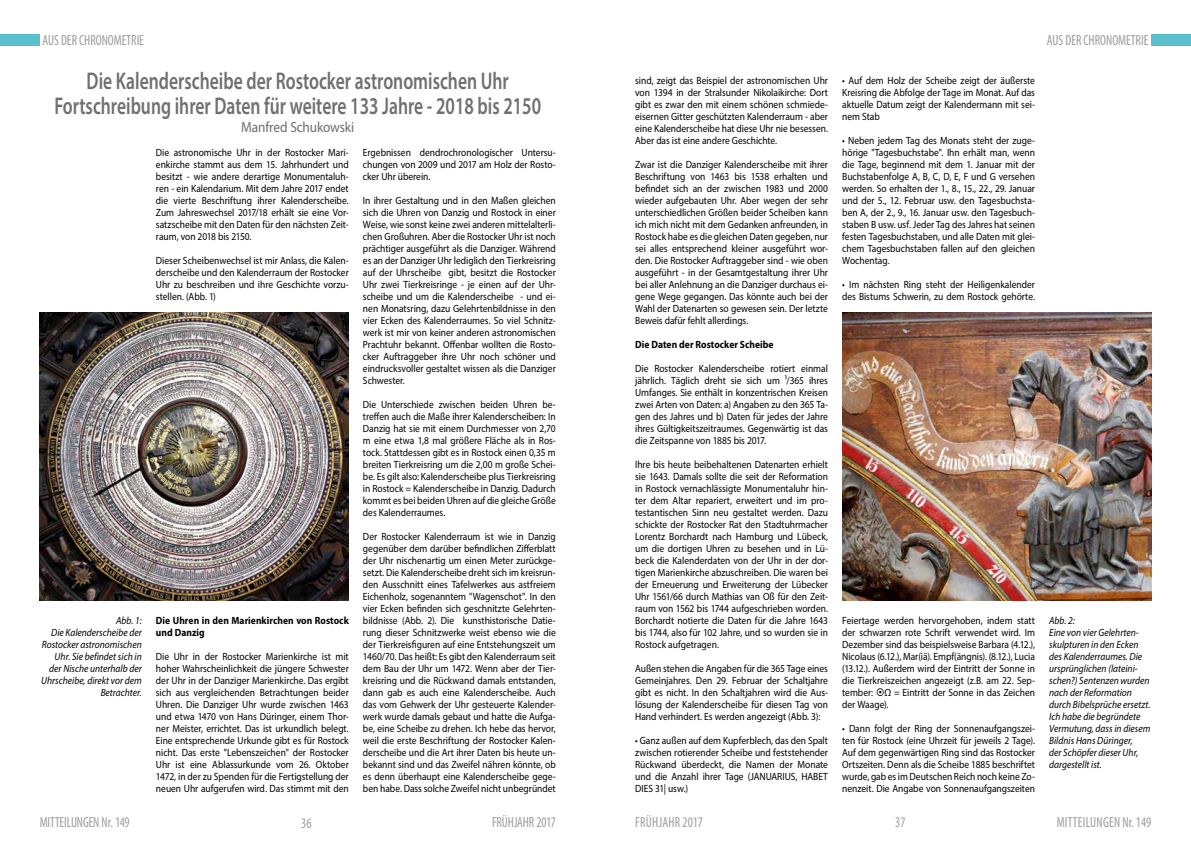
<style>
.page{position:relative;width:1191px;height:842px;background:#fff}
.page>*{position:absolute;margin:0;border:0;box-sizing:border-box;transform-origin:0 0}
.t1{font:600 24.2px/25.8px "Myriad Pro";color:#706f6f;text-align:center;scale:.73 1}
.t2{font:condensed 14.7px "Myriad Pro";color:#9d9d9c;scale:.9 1}
.t3{font:condensed 14.7px "Myriad Pro";letter-spacing:.02em;color:#9d9d9c;scale:.9 1}
.t4{font:14.7px "Myriad Pro";letter-spacing:-.01em;color:#6d6d6c;scale:.9 1}
.t5{font:10.5px/12px "Myriad Pro";color:#000;text-align:justify;scale:.9 1}
.t6{font:italic 10.5px/12px "Myriad Pro";color:#000;text-align:right;scale:.9 1}
.t7{font:700 10.5px/12px "Myriad Pro";letter-spacing:.005em;color:#000;scale:.9 1}
.s1{color:#9f9f9f}
</style>
<div class="page">
<div style="left:0;top:34px;width:40px;height:11px;background:#5bc0cd"></div>
<div style="left:1151px;top:34px;width:40px;height:11px;background:#5bc0cd"></div>
<img style="left:40px;top:312px;width:309px;height:288px">
<img style="left:842px;top:312px;width:309px;height:288px">
<h2 class="t2" style="left:43px;top:31px;width:114px">AUS DER CHRONOMETRIE</h2>
<h2 class="t2" style="left:1047px;top:31px;width:114px">AUS DER CHRONOMETRIE</h2>
<h1 class="t1" style="left:54px;top:67px;width:668px">Die Kalenderscheibe der Rostocker astronomischen Uhr<br>Fortschreibung ihrer Daten für weitere 133 Jahre - 2018 bis 2150</h1>
<h2 class="t4" style="left:241px;top:118px;width:127px">Manfred Schukowski</h2>
<p class="t5" style="left:156px;top:146px;width:216px">Die astronomische Uhr in der Rostocker Mari&shy;enkirche stammt aus dem 15. Jahrhundert und besitzt - wie andere derartige Monumentaluh&shy;ren - ein Kalendarium. Mit dem Jahre 2017 endet die vierte Beschriftung ihrer Kalenderscheibe.<br>Zum Jahreswechsel 2017/18 erhält sie eine Vor&shy;satzscheibe mit den Daten für den nächsten Zeit&shy;raum, von 2018 bis 2150.</p>
<p class="t5" style="left:156px;top:254px;width:216px">Dieser Scheibenwechsel ist mir Anlass, die Kalen&shy;derscheibe und den Kalenderraum der Rostocker Uhr zu beschreiben und ihre Geschichte vorzu&shy;stellen. (Abb. 1)</p>
<p class="t5" style="left:842px;top:75px;width:216px">• Auf dem Holz der Scheibe zeigt der äußerste Kreisring die Abfolge der Tage im Monat. Auf das aktuelle Datum zeigt der Kalendermann mit sei&shy;nem Stab</p>
<p class="t5" style="left:842px;top:135px;width:216px">• Neben jedem Tag des Monats steht der zuge&shy;hörige "Tagesbuchstabe". Ihn erhält man, wenn die Tage, beginnend mit dem 1. Januar mit der Buchstabenfolge A, B, C, D, E, F und G versehen werden. So erhalten der 1., 8., 15., 22., 29. Januar und der 5., 12. Februar usw. den Tagesbuchsta&shy;ben A, der 2., 9., 16. Januar usw. den Tagesbuch&shy;staben B usw. usf. Jeder Tag des Jahres hat seinen festen Tagesbuchstaben, und alle Daten mit glei&shy;chem Tagesbuchstaben fallen auf den gleichen Wochentag.</p>
<p class="t5" style="left:842px;top:279px;width:216px">• Im nächsten Ring steht der Heiligenkalender des Bistums Schwerin, zu dem Rostock gehörte.</p>
<p class="t5" style="left:635px;top:74px;width:216px">sind, zeigt das Beispiel der astronomischen Uhr von 1394 in der Stralsunder Nikolaikirche: Dort gibt es zwar den mit einem schönen schmiede&shy;eisernen Gitter geschützten Kalenderraum - aber eine Kalenderscheibe hat diese Uhr nie besessen.<br>Aber das ist eine andere Geschichte.</p>
<p class="t5" style="left:635px;top:158px;width:216px">Zwar ist die Danziger Kalenderscheibe mit ihrer Beschriftung von 1463 bis 1538 erhalten und befindet sich an der zwischen 1983 und 2000 wieder aufgebauten Uhr. Aber wegen der sehr unterschiedlichen Größen beider Scheiben kann ich mich nicht mit dem Gedanken anfreunden, in Rostock habe es die gleichen Daten gegeben, nur sei alles entsprechend kleiner ausgeführt wor&shy;den. Die Rostocker Auftraggeber sind - wie oben ausgeführt - in der Gesamtgestaltung ihrer Uhr bei aller Anlehnung an die Danziger durchaus ei&shy;gene Wege gegangen. Das könnte auch bei der Wahl der Datenarten so gewesen sein. Der letzte Beweis dafür fehlt allerdings.</p>
<p class="t7" style="left:635px;top:338px;width:155px">Die Daten der Rostocker Scheibe</p>
<p class="t5" style="left:635px;top:362px;width:216px">Die Rostocker Kalenderscheibe rotiert einmal jährlich. Täglich dreht sie sich um ¹/365 ihres Umfanges. Sie enthält in konzentrischen Kreisen zwei Arten von Daten: a) Angaben zu den 365 Ta&shy;gen des Jahres und b) Daten für jedes der Jahre ihres Gültigkeitszeitraumes. Gegenwärtig ist das die Zeitspanne von 1885 bis 2017.</p>
<p class="t5" style="left:635px;top:458px;width:216px">Ihre bis heute beibehaltenen Datenarten erhielt sie 1643. Damals sollte die seit der Reformation in Rostock vernachlässigte Monumentaluhr hin&shy;ter dem Altar repariert, erweitert und im pro&shy;testantischen Sinn neu gestaltet werden. Dazu schickte der Rostocker Rat den Stadtuhrmacher Lorentz Borchardt nach Hamburg und Lübeck, um die dortigen Uhren zu besehen und in Lü&shy;beck die Kalenderdaten von der Uhr in der dor&shy;tigen Marienkirche abzuschreiben. Die waren bei der Erneuerung und Erweiterung der Lübecker Uhr 1561/66 durch Mathias van Oß für den Zeit&shy;raum von 1562 bis 1744 aufgeschrieben worden.<br>Borchardt notierte die Daten für die Jahre 1643 bis 1744, also für 102 Jahre, und so wurden sie in Rostock aufgetragen.</p>
<p class="t5" style="left:635px;top:663px;width:216px">Außen stehen die Angaben für die 365 Tage eines Gemeinjahres. Den 29. Februar der Schaltjahre gibt es nicht. In den Schaltjahren wird die Aus&shy;lösung der Kalenderscheibe für diesen Tag von Hand verhindert. Es werden angezeigt (Abb. 3):</p>
<p class="t5" style="left:635px;top:735px;width:216px">• Ganz außen auf dem Kupferblech, das den Spalt zwischen rotierender Scheibe und feststehender Rückwand überdeckt, die Namen der Monate und die Anzahl ihrer Tage (JANUARIUS, HABET DIES 31| usw.)</p>
<p class="t5" style="left:363px;top:146px;width:216px">Ergebnissen dendrochronologischer Untersu&shy;chungen von 2009 und 2017 am Holz der Rosto&shy;cker Uhr überein.</p>
<p class="t5" style="left:363px;top:194px;width:216px">In ihrer Gestaltung und in den Maßen gleichen sich die Uhren von Danzig und Rostock in einer Weise, wie sonst keine zwei anderen mittelalterli&shy;chen Großuhren. Aber die Rostocker Uhr ist noch prächtiger ausgeführt als die Danziger. Während es an der Danziger Uhr lediglich den Tierkreisring auf der Uhrscheibe gibt, besitzt die Rostocker Uhr zwei Tierkreisringe - je einen auf der Uhr&shy;scheibe und um die Kalenderscheibe - und ei&shy;nen Monatsring, dazu Gelehrtenbildnisse in den vier Ecken des Kalenderraumes. So viel Schnitz&shy;werk ist mir von keiner anderen astronomischen Prachtuhr bekannt. Offenbar wollten die Rosto&shy;cker Auftraggeber ihre Uhr noch schöner und eindrucksvoller gestaltet wissen als die Danziger Schwester.</p>
<p class="t5" style="left:363px;top:398px;width:216px">Die Unterschiede zwischen beiden Uhren be&shy;treffen auch die Maße ihrer Kalenderscheiben: In Danzig hat sie mit einem Durchmesser von 2,70 m eine etwa 1,8 mal größere Fläche als in Ros&shy;tock. Stattdessen gibt es in Rostock einen 0,35 m breiten Tierkreisring um die 2,00 m große Schei&shy;be. Es gilt also: Kalenderscheibe plus Tierkreisring in Rostock = Kalenderscheibe in Danzig. Dadurch kommt es bei beiden Uhren auf die gleiche Größe des Kalenderraumes.</p>
<p class="t5" style="left:363px;top:530px;width:216px">Der Rostocker Kalenderraum ist wie in Danzig gegenüber dem darüber befindlichen Zifferblatt der Uhr nischenartig um einen Meter zurückge&shy;setzt. Die Kalenderscheibe dreht sich im kreisrun&shy;den Ausschnitt eines Tafelwerkes aus astfreiem Eichenholz, sogenanntem "Wagenschot". In den vier Ecken befinden sich geschnitzte Gelehrten&shy;bildnisse (Abb. 2). Die kunsthistorische Datie&shy;rung dieser Schnitzwerke weist ebenso wie die der Tierkreisfiguren auf eine Entstehungszeit um 1460/70. Das heißt: Es gibt den Kalenderraum seit dem Bau der Uhr um 1472. Wenn aber der Tier&shy;kreisring und die Rückwand damals entstanden, dann gab es auch eine Kalenderscheibe. Auch das vom Gehwerk der Uhr gesteuerte Kalender&shy;werk wurde damals gebaut und hatte die Aufga&shy;be, eine Scheibe zu drehen. Ich hebe das hervor, weil die erste Beschriftung der Rostocker Kalen&shy;derscheibe und die Art ihrer Daten bis heute un&shy;bekannt sind und das Zweifel nähren könnte, ob es denn überhaupt eine Kalenderscheibe gege&shy;ben habe. Dass solche Zweifel nicht unbegründet</p>
<p class="t6" style="left:41px;top:614px;width:113px">Abb. 1:<br>Die Kalenderscheibe der<br>Rostocker astronomischen<br>Uhr. Sie befindet sich in der Nische unterhalb der<br>Uhrscheibe, direkt vor dem<br>Betrachter.</p>
<p class="t6" style="left:1049px;top:614px;width:114px;text-align:left">Abb. 2:<br>Eine von vier Gelehrten&shy;skulpturen in den Ecken des Kalenderraumes. Die ursprünglichen (lateini&shy;schen?) Sentenzen wurden nach der Reformation durch Bibelsprüche ersetzt.<br>Ich habe die begründete<br>Vermutung, dass in diesem<br>Bildnis Hans Düringer,<br>der Schöpfer dieser Uhr, dargestellt ist.</p>
<p class="t7" style="left:156px;top:614px;width:216px">Die Uhren in den Marienkirchen von Rostock und Danzig</p>
<p class="t5" style="left:156px;top:650px;width:216px">Die Uhr in der Rostocker Marienkirche ist mit hoher Wahrscheinlichkeit die jüngere Schwester der Uhr in der Danziger Marienkirche. Das ergibt sich aus vergleichenden Betrachtungen beider Uhren. Die Danziger Uhr wurde zwischen 1463 und etwa 1470 von Hans Düringer, einem Thor&shy;ner Meister, errichtet. Das ist urkundlich belegt.<br>Eine entsprechende Urkunde gibt es für Rostock nicht. Das erste "Lebenszeichen" der Rostocker Uhr ist eine Ablassurkunde vom 26. Oktober 1472, in der zu Spenden für die Fertigstellung der neuen Uhr aufgerufen wird. Das stimmt mit den</p>
<p class="t5" style="left:842px;top:615px;width:216px">Feiertage werden hervorgehoben, indem statt der schwarzen rote Schrift verwendet wird. Im Dezember sind das beispielsweise Barbara (4.12.), Nicolaus (6.12.), Mar(iä). Empf(ängnis). (8.12.), Lucia (13.12.). Außerdem wird der Eintritt der Sonne in die Tierkreiszeichen angezeigt (z.B. am 22. Sep&shy;tember: Ω = Eintritt der Sonne in das Zeichen der Waage).</p>
<p class="t5" style="left:842px;top:723px;width:216px">• Dann folgt der Ring der Sonnenaufgangszei&shy;ten für Rostock (eine Uhrzeit für jeweils 2 Tage).<br>Auf dem gegenwärtigen Ring sind das Rostocker Ortszeiten. Denn als die Scheibe 1885 beschriftet wurde, gab es im Deutschen Reich noch keine Zo&shy;nenzeit. Die Angabe von Sonnenaufgangszeiten</p>
<h2 class="t2" style="left:40px;top:813px;width:101px">MITTEILUNGE<span class="s1">N Nr. 149</span></h2>
<h2 class="t2" style="left:301px;top:814px;width:13px">36</h2>
<h2 class="t2" style="left:492px;top:813px;width:72px">FRÜHJAHR 2017</h2>
<h2 class="t3" style="left:635px;top:813px;width:77px">FRÜHJAHR 2017</h2>
<h2 class="t2" style="left:895px;top:813px;width:13px">37</h2>
<h2 class="t3" style="left:1056px;top:813px;width:107px">MITTEILUNGEN Nr. 149</h2>
</div>
